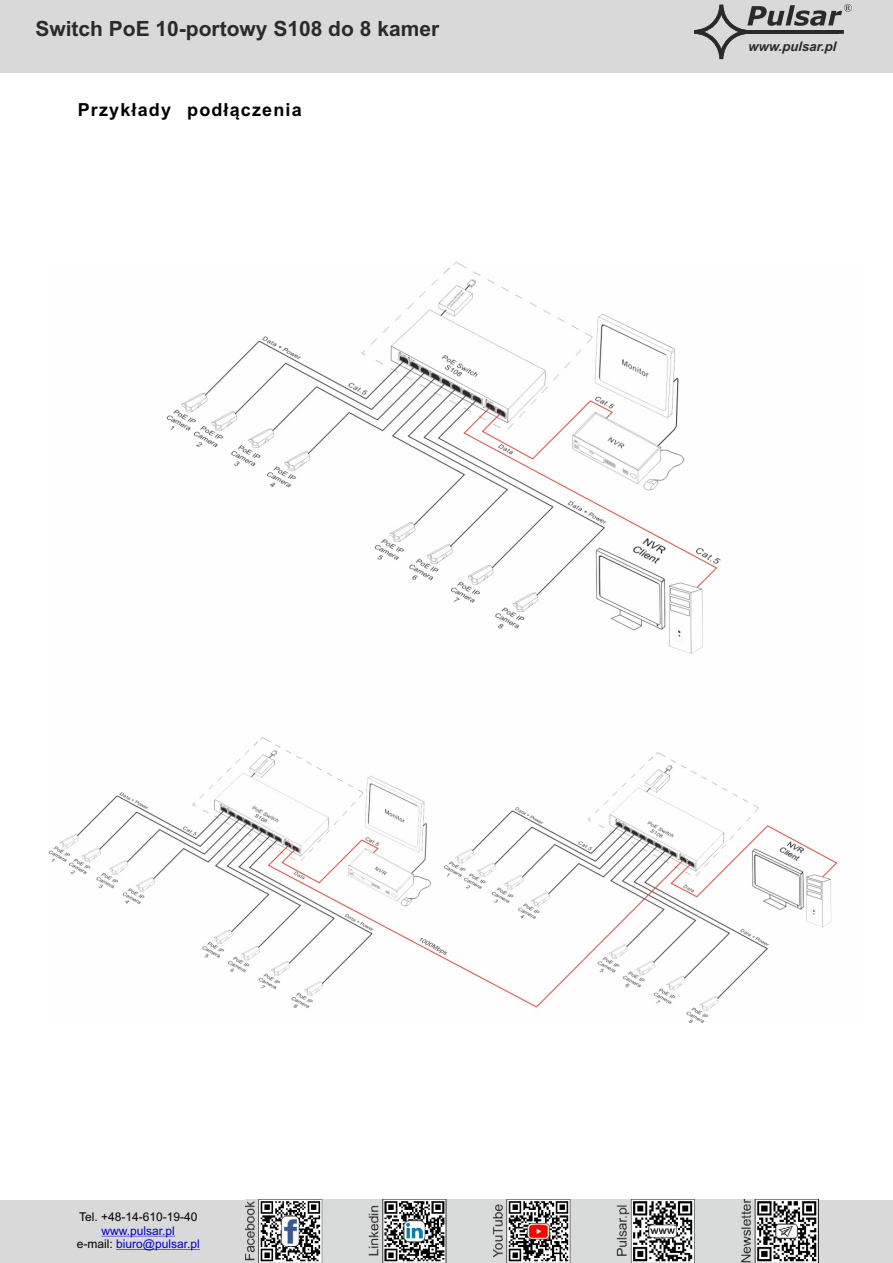
<style>
.page{position:relative;width:893px;height:1263px;background:#fff}
.page>*{position:absolute;margin:0;border:0;box-sizing:border-box;transform-origin:0 0}
.t1{font:700 21px "Arial";color:#2b2929}
.t2{font:700 18px "Arial";letter-spacing:.065em;color:#000}
.t3{font:italic 700 13.2px "Arial";color:#2b2929}
.t4{font:12px "Arial";color:#0000c4}
.t5{font:12px "Arial";color:#000}
.s1{color:#000}
</style>
<div class="page">
<img style="left:48px;top:263px;width:790px;height:759px">
<div style="left:0;top:1200px;width:893px;height:63px;background:#d9d9d9"></div>
<hr style="left:102px;top:1236px;width:73px;height:1px;background:#0000c4">
<hr style="left:116px;top:1249px;width:84px;height:1px;background:#0000c4">
<img style="left:246px;top:1200px;width:572px;height:63px">
<div style="left:0;top:0;width:893px;height:73px;background:#d9d9d9"></div>
<svg style="left:694px;top:4px;width:158px;height:55px"></svg>
<hr style="left:747px;top:30px;width:92px;height:4px;background:#2b2929">
<h1 class="t1" style="left:35px;top:21px;width:405px">Switch PoE 10-portowy S108 do 8 kamer</h1>
<h2 class="t2" style="left:78px;top:103px;width:226px">Przykłady podłączenia</h2>
<p class="t3" style="left:748px;top:41px;width:89px">www.pulsar.pl</p>
<p class="t5" style="left:79px;top:1212px;width:120px">Tel. +48-14-610-19-40</p>
<p class="t4" style="left:77px;top:1239px;width:124px"><span class="s1">e-mail:</span> biuro@pulsar.pl</p>
<p class="t4" style="left:102px;top:1226px;width:75px">www.pulsar.pl</p>
</div>
